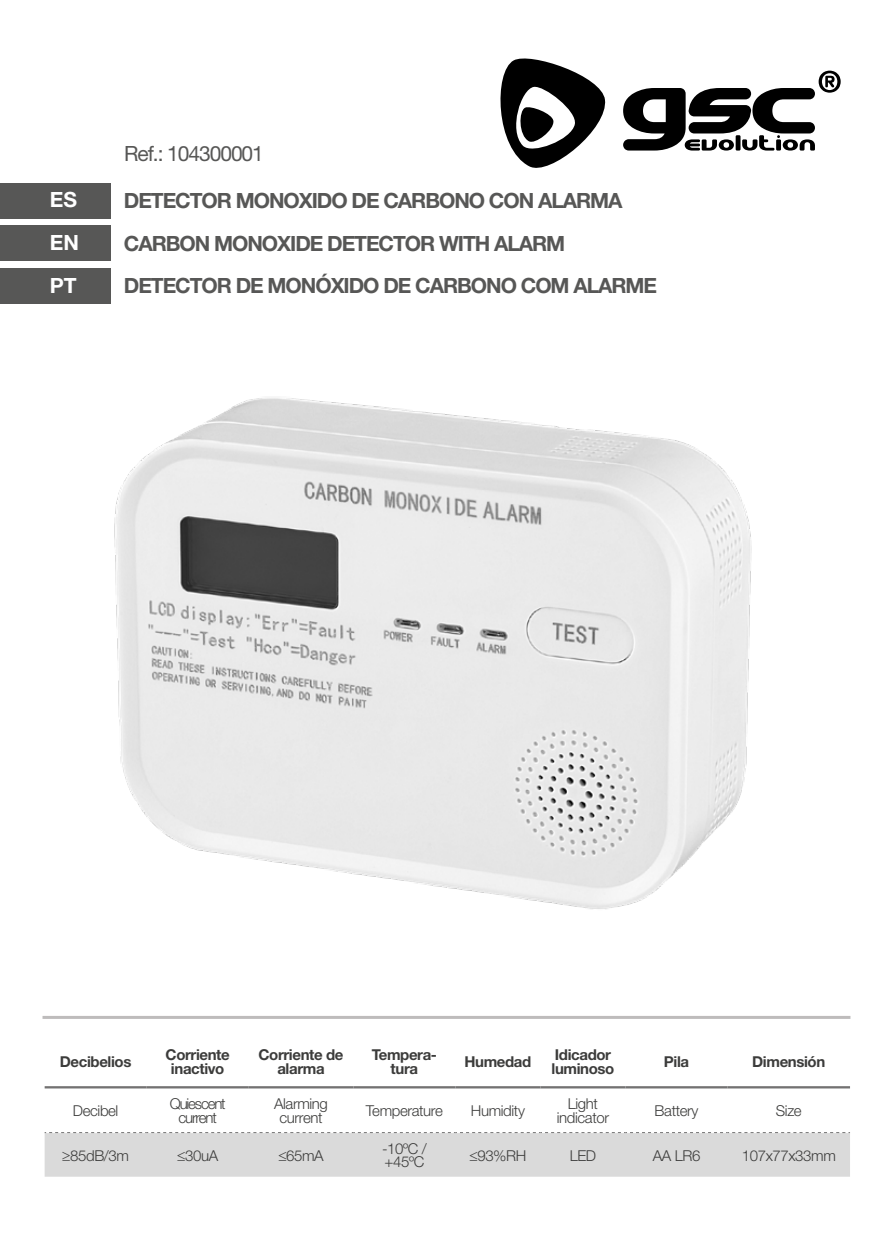
<style>
.page{position:relative;width:893px;height:1234px;background:#fff}
.page>*{position:absolute;margin:0;border:0;box-sizing:border-box;transform-origin:0 0}
.t1{font:700 21px/42px "Helvetica Neue";letter-spacing:-.05em;color:#575756}
.t2{font:21px "Helvetica Neue";letter-spacing:-.05em;color:#575756}
.t3{font:700 21px/42.6px "Helvetica Neue";color:#fff}
.t4{font:300 15px/13.8px "Helvetica Neue";letter-spacing:-.025em;color:#3c3c3b;text-align:center}
.t5{font:700 15px/13.8px "Helvetica Neue";letter-spacing:-.025em;color:#3c3c3b;text-align:center}
.t6{font:300 15px/13.8px "Helvetica Neue";letter-spacing:-.075em;color:#3c3c3b;text-align:center}
</style>
<div class="page">
<div style="left:0;top:268px;width:110px;height:36px;background:#575756"></div>
<hr style="left:43px;top:1015px;width:807px;height:3px;background:#bebcbc">
<div style="left:0;top:183px;width:110px;height:35px;background:#575756"></div>
<div style="left:0;top:226px;width:110px;height:35px;background:#575756"></div>
<svg style="left:500px;top:58px;width:106px;height:110px"></svg>
<svg style="left:623px;top:71px;width:218px;height:79px"></svg>
<hr style="left:45px;top:1085px;width:102px;height:3px;background:#737272">
<hr style="left:147px;top:1085px;width:102px;height:3px;background:#737272">
<hr style="left:249px;top:1085px;width:104px;height:3px;background:#737272">
<hr style="left:353px;top:1085px;width:102px;height:3px;background:#737272">
<hr style="left:455px;top:1085px;width:85px;height:3px;background:#737272">
<hr style="left:540px;top:1085px;width:85px;height:3px;background:#737272">
<hr style="left:625px;top:1085px;width:103px;height:3px;background:#737272">
<hr style="left:728px;top:1085px;width:122px;height:3px;background:#737272">
<div style="left:45px;top:1132px;width:805px;height:44px;background:#dadada"></div>
<img style="left:114px;top:398px;width:638px;height:511px">
<h1 class="t3" style="left:50px;top:178px;width:31px">ES<br>EN</h1>
<h1 class="t3" style="left:50px;top:263px;width:28px">PT</h1>
<h1 class="t2" style="left:124px;top:141px;width:141px">Ref.: 104300001</h1>
<h1 class="t1" style="left:124px;top:179px;width:535px">DETECTOR MONOXIDO DE CARBONO CON ALARMA<br>CARBON MONOXIDE DETECTOR WITH ALARM<br>DETECTOR DE MONÓXIDO DE CARBONO COM ALARME</h1>
<p class="t5" style="left:60px;top:1053px;width:73px">Decibelios</p>
<p class="t5" style="left:166px;top:1047px;width:66px">Corriente inactivo</p>
<p class="t5" style="left:259px;top:1047px;width:87px">Corriente de alarma</p>
<p class="t5" style="left:372px;top:1047px;width:67px">Tempera&shy;tura</p>
<p class="t5" style="left:465px;top:1053px;width:68px">Humedad</p>
<p class="t5" style="left:551px;top:1047px;width:64px;text-align:left">Idicador luminoso</p>
<p class="t5" style="left:664px;top:1053px;width:27px">Pila</p>
<p class="t5" style="left:752px;top:1053px;width:75px">Dimensión</p>
<p class="t4" style="left:73px;top:1102px;width:47px">Decibel</p>
<p class="t6" style="left:170px;top:1096px;width:58px">Quiescent current</p>
<p class="t4" style="left:274px;top:1096px;width:55px">Alarming current</p>
<p class="t4" style="left:366px;top:1102px;width:78px">Temperature</p>
<p class="t4" style="left:471px;top:1102px;width:56px">Humidity</p>
<p class="t4" style="left:557px;top:1096px;width:54px">Light indicator</p>
<p class="t4" style="left:655px;top:1102px;width:45px">Battery</p>
<p class="t4" style="left:776px;top:1102px;width:27px">Size</p>
<p class="t4" style="left:62px;top:1147px;width:68px">≥85dB/3m</p>
<p class="t4" style="left:177px;top:1147px;width:42px">≤30uA</p>
<p class="t4" style="left:278px;top:1147px;width:47px">≤65mA</p>
<p class="t4" style="left:382px;top:1140px;width:46px;text-align:left">-10ºC / +45ºC</p>
<p class="t4" style="left:469px;top:1147px;width:58px">≤93%RH</p>
<p class="t4" style="left:570px;top:1147px;width:28px">LED</p>
<p class="t4" style="left:653px;top:1147px;width:49px">AA LR6</p>
<p class="t4" style="left:742px;top:1147px;width:96px">107x77x33mm</p>
</div>
